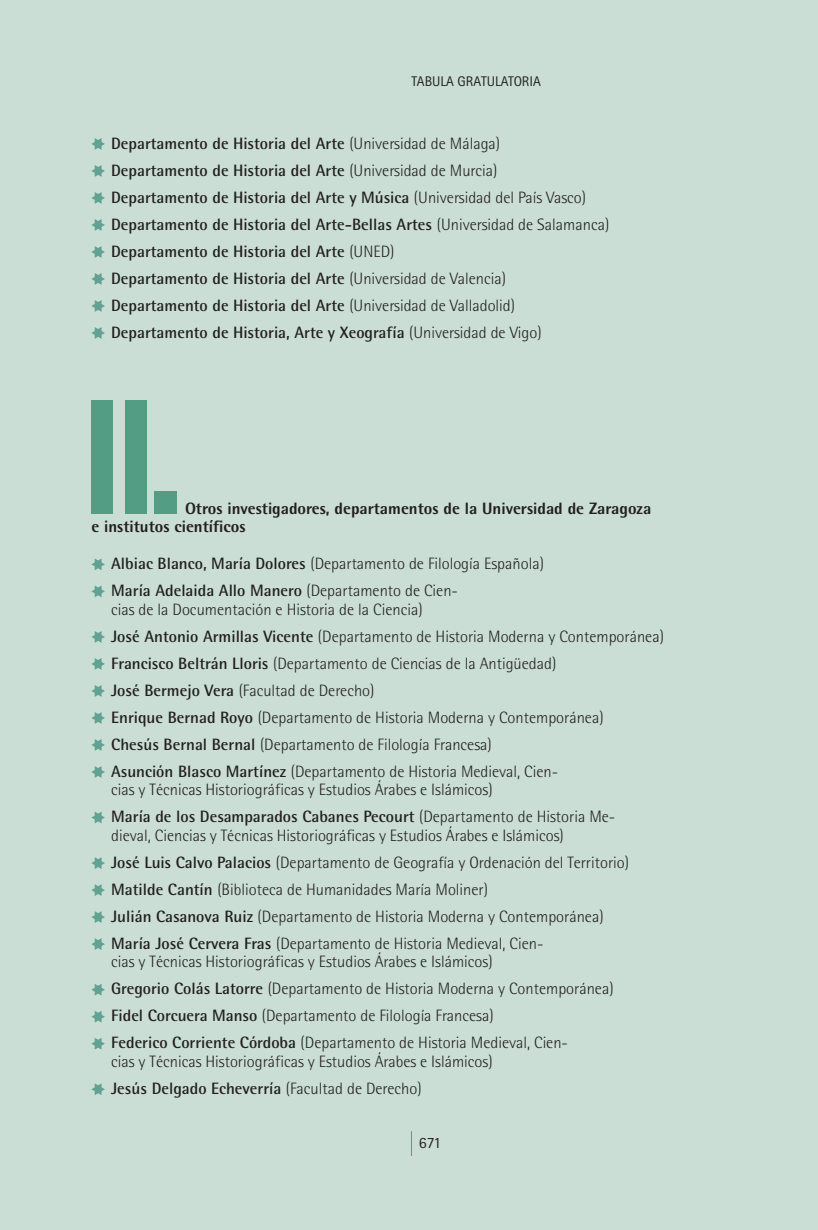
<style>
.page{position:relative;width:818px;height:1230px;background:#fff}
.page>*{position:absolute;margin:0;border:0;box-sizing:border-box;transform-origin:0 0}
.t1{font:800 164.5px "Rotis Semi Sans";color:#539d85}
.t2{font:300 16.45px/26.9px "Rotis Semi Sans";color:#231f20}
.t3{font:700 16.45px/26.9px "Rotis Semi Sans";color:#231f20}
.t4{font:800 16.45px/18.6px "Rotis Semi Sans";color:#231f20}
.t5{font:15.75px "Rotis Sans Serif";color:#231f20}
.t6{font:14px "Rotis Sans Serif";color:#231f20}
.s1{font-weight:300}
.s2{font-weight:700}
</style>
<div class="page">
<div style="left:0;top:0;width:818px;height:1229px;background:#caded6"></div>
<svg style="left:411px;top:1131px;width:1px;height:24px"></svg>
<svg style="left:91px;top:138px;width:14px;height:12px"></svg>
<svg style="left:91px;top:165px;width:14px;height:12px"></svg>
<svg style="left:91px;top:192px;width:14px;height:12px"></svg>
<svg style="left:91px;top:219px;width:14px;height:12px"></svg>
<svg style="left:91px;top:246px;width:14px;height:12px"></svg>
<svg style="left:91px;top:273px;width:14px;height:12px"></svg>
<svg style="left:91px;top:300px;width:14px;height:12px"></svg>
<svg style="left:91px;top:327px;width:14px;height:12px"></svg>
<svg style="left:91px;top:558px;width:14px;height:12px"></svg>
<svg style="left:91px;top:585px;width:14px;height:12px"></svg>
<svg style="left:91px;top:631px;width:14px;height:12px"></svg>
<svg style="left:91px;top:658px;width:14px;height:11px"></svg>
<svg style="left:91px;top:685px;width:14px;height:11px"></svg>
<svg style="left:91px;top:712px;width:14px;height:11px"></svg>
<svg style="left:91px;top:739px;width:14px;height:11px"></svg>
<svg style="left:91px;top:766px;width:14px;height:11px"></svg>
<svg style="left:91px;top:811px;width:14px;height:12px"></svg>
<svg style="left:91px;top:857px;width:14px;height:12px"></svg>
<svg style="left:91px;top:884px;width:14px;height:12px"></svg>
<svg style="left:91px;top:911px;width:14px;height:12px"></svg>
<svg style="left:91px;top:938px;width:14px;height:12px"></svg>
<svg style="left:91px;top:984px;width:14px;height:11px"></svg>
<svg style="left:91px;top:1011px;width:14px;height:11px"></svg>
<svg style="left:91px;top:1038px;width:14px;height:11px"></svg>
<svg style="left:91px;top:1083px;width:14px;height:12px"></svg>
<p class="t6" style="left:411px;top:77px;width:131px">TABULA GRATULATORIA</p>
<p class="t3" style="left:111px;top:131px;width:499px">Departamento de Historia del Arte <span class="s1">(Universidad de Málaga)<br></span>Departamento de Historia del Arte <span class="s1">(Universidad de Murcia)<br></span>Departamento de Historia del Arte y Música <span class="s1">(Universidad del País Vasco)<br></span>Departamento de Historia del Arte-Bellas Artes <span class="s1">(Universidad de Salamanca)<br></span>Departamento de Historia del Arte <span class="s1">(UNED)<br></span>Departamento de Historia del Arte <span class="s1">(Universidad de Valencia)<br></span>Departamento de Historia del Arte <span class="s1">(Universidad de Valladolid)<br></span>Departamento de Historia, Arte y Xeografía <span class="s1">(Universidad de Vigo)</span></p>
<p class="t1" style="left:79px;top:400px;width:108px">II.</p>
<p class="t4" style="left:91px;top:500px;width:561px;text-indent:94px">Otros investigadores, departamentos de la Universidad de Zaragoza e institutos científicos</p>
<p class="t2" style="left:111px;top:551px;width:434px"><span class="s2">Albiac Blanco, María Dolores</span> (Departamento de Filología Española)<br><span class="s2">María Adelaida Allo Manero</span> (Departamento de Cien-</p>
<p class="t2" style="left:111px;top:597px;width:554px">cias de la Documentación e Historia de la Ciencia)<br><span class="s2">José Antonio Armillas Vicente</span> (Departamento de Historia Moderna y Contemporánea)<br><span class="s2">Francisco Beltrán Lloris</span> (Departamento de Ciencias de la Antigüedad)<br><span class="s2">José Bermejo Vera</span> (Facultad de Derecho)<br><span class="s2">Enrique Bernad Royo</span> (Departamento de Historia Moderna y Contemporánea)<br><span class="s2">Chesús Bernal Bernal</span> (Departamento de Filología Francesa)<br><span class="s2">Asunción Blasco Martínez</span> (Departamento de Historia Medieval, Cien-</p>
<p class="t2" style="left:111px;top:777px;width:505px">cias y Técnicas Historiográficas y Estudios Árabes e Islámicos)<br><span class="s2">María de los Desamparados Cabanes Pecourt</span> (Departamento de Historia Me-</p>
<p class="t2" style="left:111px;top:823px;width:519px">dieval, Ciencias y Técnicas Historiográficas y Estudios Árabes e Islámicos)<br><span class="s2">José Luis Calvo Palacios</span> (Departamento de Geografía y Ordenación del Territorio)<br><span class="s2">Matilde Cantín</span> (Biblioteca de Humanidades María Moliner)<br><span class="s2">Julián Casanova Ruiz</span> (Departamento de Historia Moderna y Contemporánea)<br><span class="s2">María José Cervera Fras</span> (Departamento de Historia Medieval, Cien-</p>
<p class="t2" style="left:111px;top:949px;width:504px">cias y Técnicas Historiográficas y Estudios Árabes e Islámicos)<br><span class="s2">Gregorio Colás Latorre</span> (Departamento de Historia Moderna y Contemporánea)<br><span class="s2">Fidel Corcuera Manso</span> (Departamento de Filología Francesa)<br><span class="s2">Federico Corriente Córdoba</span> (Departamento de Historia Medieval, Cien-</p>
<p class="t2" style="left:111px;top:1049px;width:383px">cias y Técnicas Historiográficas y Estudios Árabes e Islámicos)<br><span class="s2">Jesús Delgado Echeverría</span> (Facultad de Derecho)</p>
<p class="t5" style="left:419px;top:1137px;width:24px">671</p>
</div>
